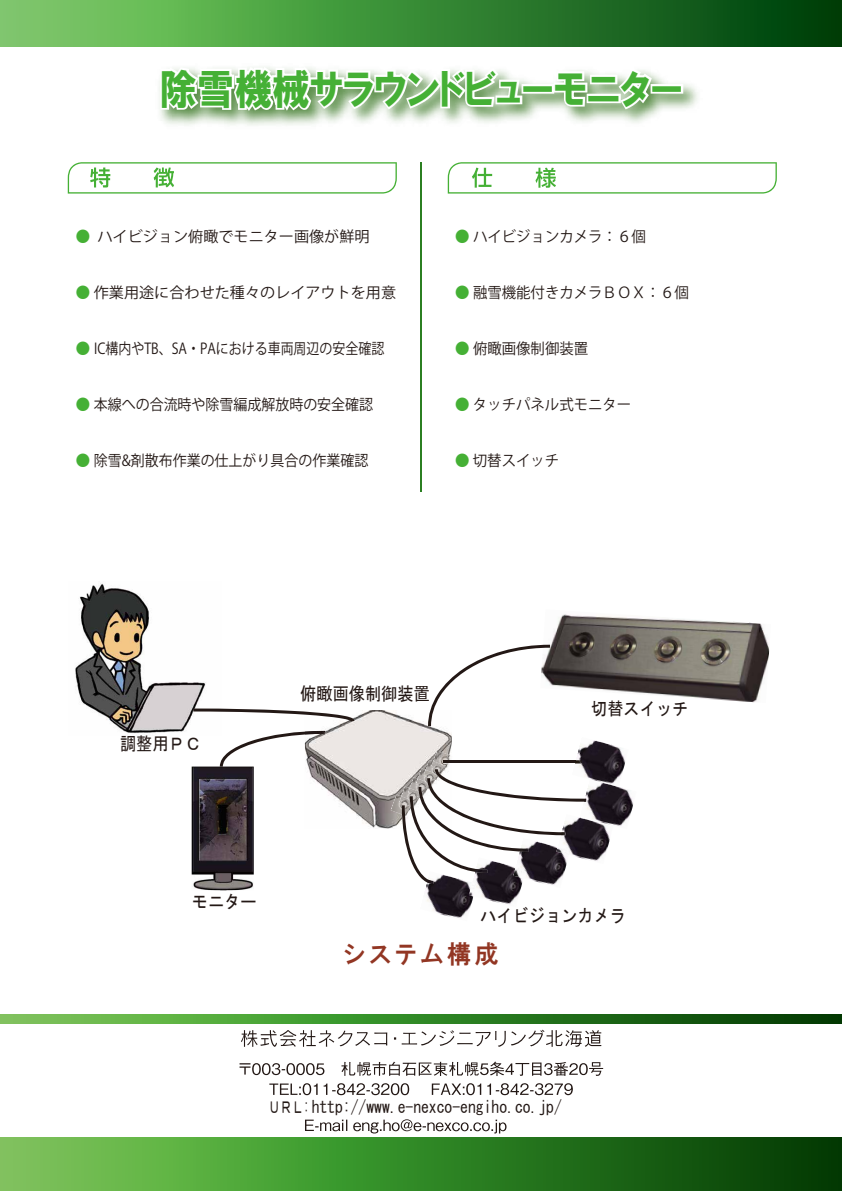
<style>
.page{position:relative;width:842px;height:1191px;background:#fff}
.page>*{position:absolute;margin:0;border:0;box-sizing:border-box;transform-origin:0 0}
.t1{font:42px "HGP Soei Kakugothic UB";color:#45b035;scale:.9 1}
.t2{font:25px "HGP Gothic E";letter-spacing:.14em;color:#923623;scale:.96 1}
.t3{font:18px "MS Gothic";color:#231815;scale:.9 1}
.t4{font:17px "MS Gothic";color:#231815;scale:.69 1}
.t5{font:15px "Koz Go Pr 6 N";color:#231815;scale:.96 1}
.t6{font:15px "Koz Go Pr 6 N";color:#231815;scale:.93 1}
.t7{font:15px "Koz Go Pr 6 N";color:#231815}
.t8{font:15px "Koz Go Pr 6 N";color:#231815;scale:.86 1}
.s1{color:#45b035}
</style>
<div class="page">
<hr style="left:420px;top:162px;width:2px;height:330px;background:#2b7f21">
<svg style="left:68px;top:67px;width:709px;height:127px"></svg>
<img style="left:75px;top:583px;width:146px;height:150px">
<svg style="left:220px;top:731px;width:85px;height:36px"></svg>
<img style="left:192px;top:767px;width:62px;height:123px">
<img style="left:305px;top:710px;width:147px;height:118px">
<img style="left:305px;top:731px;width:20px;height:4px">
<img style="left:391px;top:795px;width:8px;height:21px">
<img style="left:426px;top:760px;width:7px;height:8px">
<img style="left:418px;top:768px;width:13px;height:1px">
<img style="left:433px;top:750px;width:19px;height:19px">
<img style="left:431px;top:761px;width:14px;height:8px">
<hr style="left:443px;top:760px;width:139px;height:3px;background:#231815">
<img style="left:575px;top:740px;width:50px;height:39px">
<svg style="left:575px;top:760px;width:7px;height:3px"></svg>
<img style="left:586px;top:786px;width:47px;height:40px">
<img style="left:590px;top:779px;width:29px;height:8px">
<img style="left:586px;top:814px;width:27px;height:47px">
<img style="left:473px;top:884px;width:49px;height:21px">
<img style="left:425px;top:884px;width:48px;height:34px">
<svg style="left:399px;top:769px;width:187px;height:115px"></svg>
<img style="left:469px;top:882px;width:8px;height:14px">
<svg style="left:193px;top:709px;width:161px;height:12px"></svg>
<img style="left:541px;top:614px;width:229px;height:89px">
<svg style="left:428px;top:645px;width:122px;height:81px"></svg>
<div style="left:0;top:0;width:842px;height:46px;background:linear-gradient(to right,#7dd368,#004007)"></div>
<svg style="left:0;top:1015px;width:842px;height:8px;background:#378529"></svg>
<div style="left:0;top:1138px;width:842px;height:53px;background:linear-gradient(to right,#77cf57,#003c00)"></div>
<svg style="left:241px;top:1030px;width:146px;height:17px"></svg>
<svg style="left:402px;top:1030px;width:199px;height:17px"></svg>
<svg style="left:240px;top:1063px;width:84px;height:12px"></svg>
<svg style="left:341px;top:1062px;width:262px;height:14px"></svg>
<svg style="left:269px;top:1083px;width:49px;height:12px"></svg>
<svg style="left:324px;top:1083px;width:85px;height:12px"></svg>
<svg style="left:432px;top:1083px;width:49px;height:12px"></svg>
<svg style="left:487px;top:1083px;width:86px;height:12px"></svg>
<svg style="left:353px;top:1119px;width:154px;height:15px"></svg>
<svg style="left:305px;top:1120px;width:42px;height:11px"></svg>
<h1 class="t1" style="left:159px;top:68px;width:583px">除雪機械サラウンドビューモニター</h1>
<p class="t7" style="left:76px;top:228px;width:295px"><span class="s1">●</span> ハイビジョン俯瞰でモニター画像が鮮明</p>
<p class="t5" style="left:455px;top:228px;width:200px"><span class="s1">●</span> ハイビジョンカメラ：６個</p>
<p class="t7" style="left:76px;top:284px;width:322px"><span class="s1">●</span> 作業用途に合わせた種々のレイアウトを用意</p>
<p class="t5" style="left:455px;top:284px;width:245px"><span class="s1">●</span> 融雪機能付きカメラＢＯＸ：６個</p>
<p class="t8" style="left:76px;top:340px;width:360px"><span class="s1">●</span> IC構内やTB、SA・PAにおける車両周辺の安全確認</p>
<p class="t5" style="left:455px;top:341px;width:140px"><span class="s1">●</span> 俯瞰画像制御装置</p>
<p class="t6" style="left:76px;top:396px;width:321px"><span class="s1">●</span> 本線への合流時や除雪編成解放時の安全確認</p>
<p class="t5" style="left:455px;top:396px;width:185px"><span class="s1">●</span> タッチパネル式モニター</p>
<p class="t6" style="left:76px;top:452px;width:316px"><span class="s1">●</span> 除雪&amp;剤散布作業の仕上がり具合の作業確認</p>
<p class="t5" style="left:455px;top:452px;width:110px"><span class="s1">●</span> 切替スイッチ</p>
<p class="t3" style="left:120px;top:735px;width:92px">調整用ＰＣ</p>
<p class="t3" style="left:300px;top:685px;width:146px">俯瞰画像制御装置</p>
<p class="t3" style="left:591px;top:699px;width:110px">切替スイッチ</p>
<p class="t3" style="left:192px;top:893px;width:74px">モニター</p>
<p class="t3" style="left:480px;top:907px;width:164px">ハイビジョンカメラ</p>
<h2 class="t2" style="left:344px;top:942px;width:163px">システム構成</h2>
<p class="t4" style="left:268px;top:1099px;width:427px">ＵＲＬ: http://www.e-nexco-engiho.co.jp/</p>
</div>
